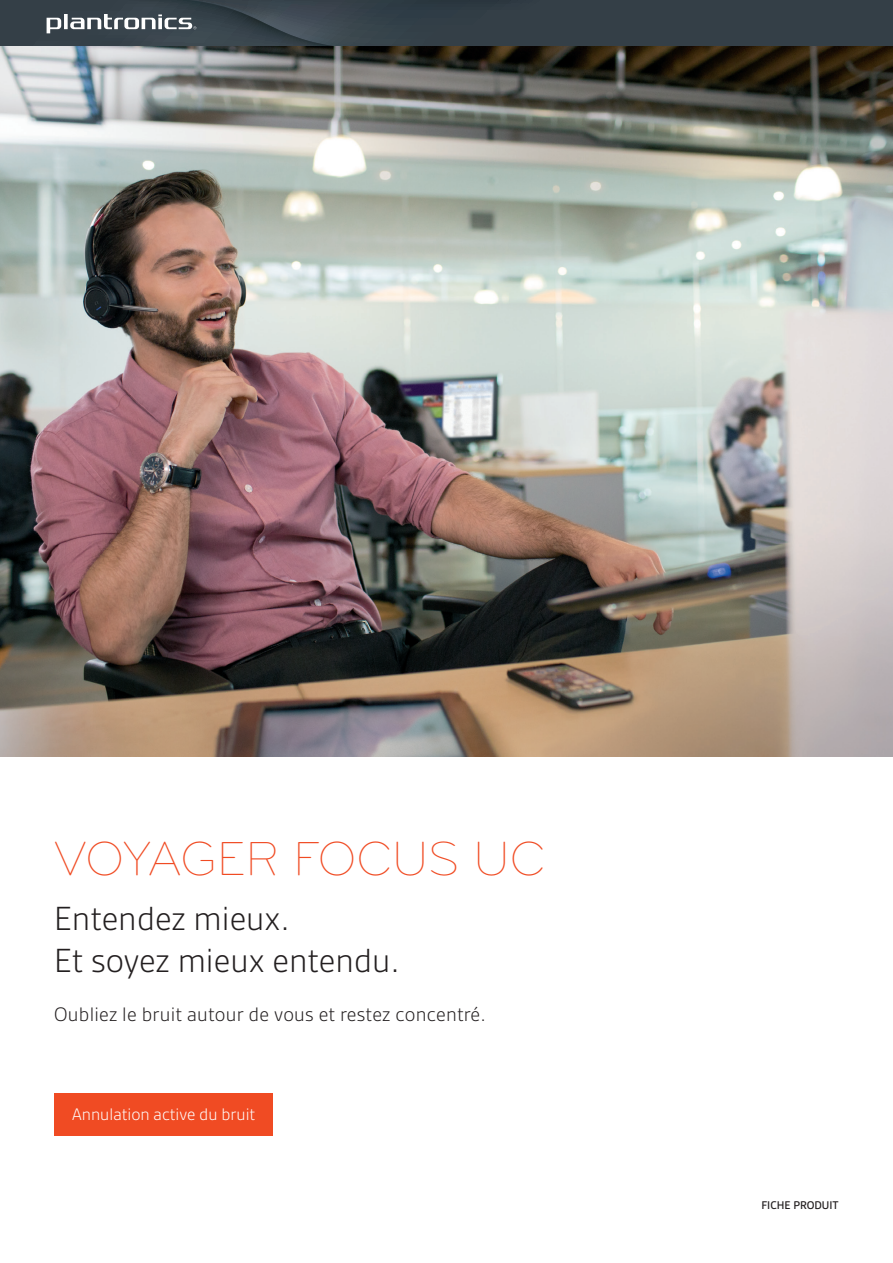
<style>
.page{position:relative;width:893px;height:1263px;background:#fff}
.page>*{position:absolute;margin:0;border:0;box-sizing:border-box;transform-origin:0 0}
.Cover_product_name_o{font:300 49.5px "Bryant";letter-spacing:-.01em;color:#f04b23}
.Cover_headline_black{font:300 36px/42px "Gesta";color:#231f20}
.Cover_body_copy{font:300 21px "Gesta";letter-spacing:.01em;color:#231f20}
.The_stack_highlight{font:300 18px "Gesta";color:#fff}
.t1{font:500 12px "Gesta";color:#231f20}
</style>
<div class="page">
<div style="left:54px;top:1093px;width:219px;height:42px;background:#f04b23"></div>
<svg style="left:0;top:0;width:893px;height:47px;background:#39444c"></svg>
<img style="left:0;top:47px;width:893px;height:710px">
<p class="Cover_product_name_o" style="left:54px;top:830px;width:493px">VOYAGER FOCUS UC</p>
<p class="Cover_headline_black" style="left:54px;top:897px;width:347px">Entendez mieux.<br>Et soyez mieux entendu.</p>
<p class="Cover_body_copy" style="left:54px;top:1002px;width:433px">Oubliez le bruit autour de vous et restez concentré.</p>
<p class="The_stack_highlight" style="left:72px;top:1103px;width:184px">Annulation active du bruit</p>
<p class="t1" style="left:761px;top:1198px;width:79px">FICHE PRODUIT</p>
</div>
